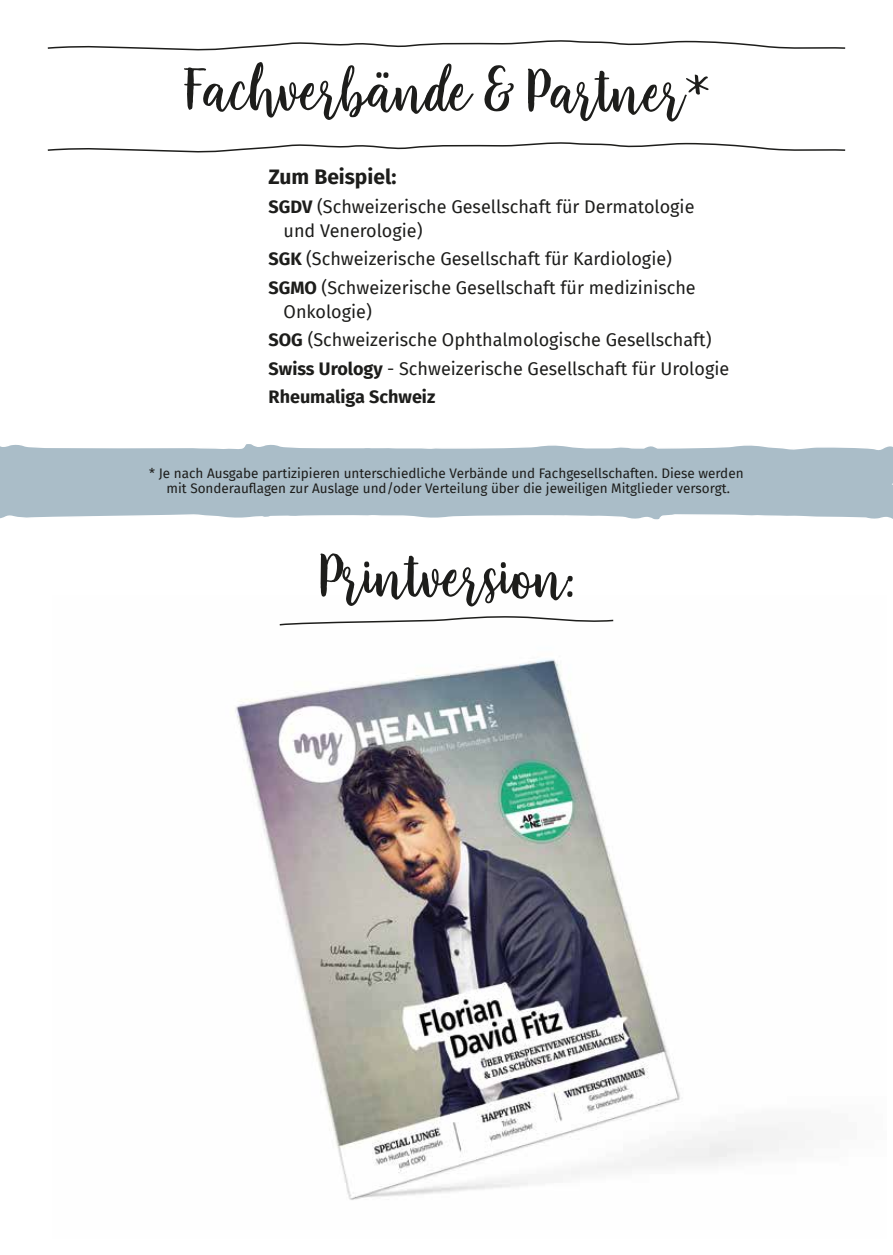
<style>
.page{position:relative;width:893px;height:1255px;background:#fff}
.page>*{position:absolute;margin:0;border:0;box-sizing:border-box;transform-origin:0 0}
.t1{font:61.5px "Faradisa Script";color:#1d1d1b}
.t2{font:700 21px "Fira Sans";color:#1d1d1b}
.t3{font:18px/28.5px "Fira Sans";color:#1d1d1b}
.t4{font:13.5px/15px "Fira Sans";color:#1d1d1b;text-align:center}
.s1{font-weight:700}
</style>
<div class="page">
<svg style="left:0;top:444px;width:893px;height:76px;background:#b2c3cd"></svg>
<svg style="left:47px;top:40px;width:799px;height:11px"></svg>
<svg style="left:47px;top:142px;width:799px;height:11px"></svg>
<img style="left:235px;top:659px;width:553px;height:541px">
<svg style="left:279px;top:616px;width:335px;height:10px"></svg>
<h1 class="t1" style="left:183px;top:49px;width:529px">Fachverbände &amp; Partner*</h1>
<p class="t2" style="left:269px;top:159px;width:129px">Zum Beispiel:</p>
<p class="t3" style="left:284px;top:194px;width:412px;line-height:24px;text-indent:-15px"><span class="s1">SGDV</span> (Schweizerische Gesellschaft für Dermatologie und Venerologie)</p>
<p class="t3" style="left:269px;top:244px;width:429px"><span class="s1">SGK</span> (Schweizerische Gesellschaft für Kardiologie)<br><span class="s1">SGMO</span> (Schweizerische Gesellschaft für medizinische</p>
<p class="t3" style="left:269px;top:297px;width:462px;text-indent:15px">Onkologie)<br><span class="s1">SOG</span> (Schweizerische Ophthalmologische Gesellschaft)<br><span class="s1">Swiss Urology</span> - Schweizerische Gesellschaft für Urologie <span class="s1">Rheumaliga Schweiz</span></p>
<p class="t4" style="left:149px;top:465px;width:596px">* Je nach Ausgabe partizipieren unterschiedliche Verbände und Fachgesellschaften. Diese werden mit Sonderauflagen zur Auslage und/oder Verteilung über die jeweiligen Mitglieder versorgt.</p>
<h1 class="t1" style="left:319px;top:534px;width:256px">Printversion:</h1>
</div>
